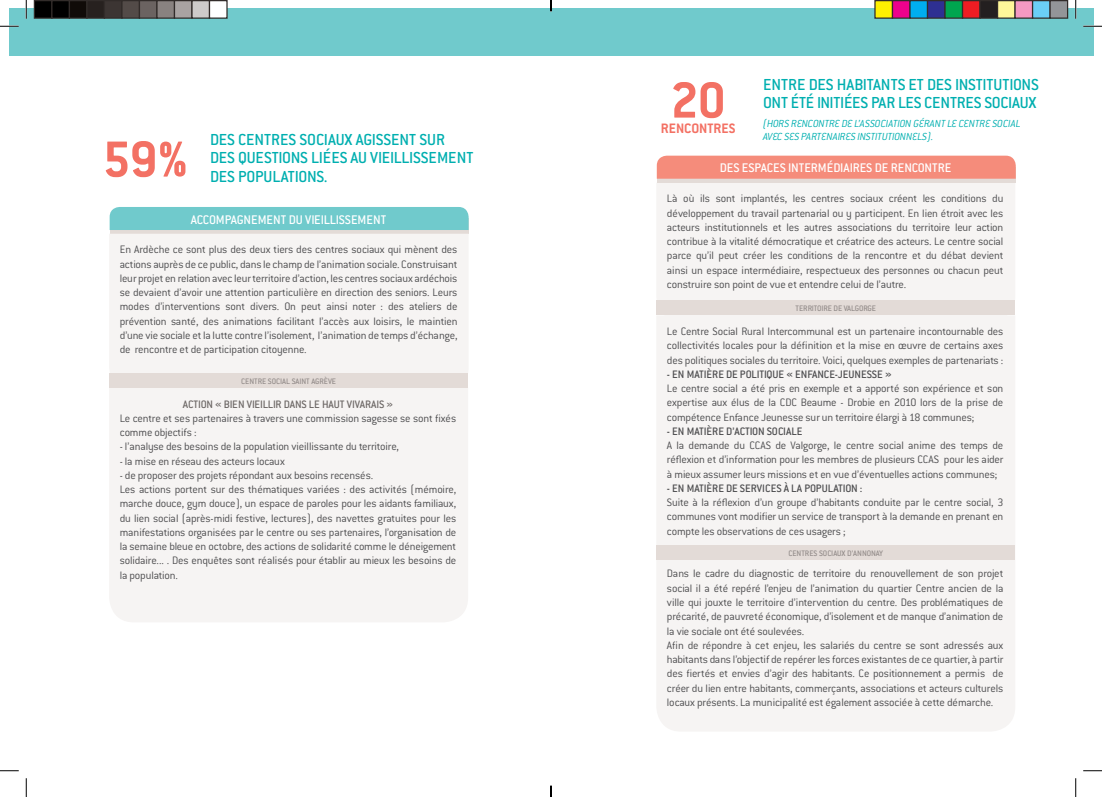
<style>
.page{position:relative;width:1102px;height:797px;background:#fff}
.page>*{position:absolute;margin:0;border:0;box-sizing:border-box;transform-origin:0 0}
.t1{font:700 55.62px "Conduit ITC";color:#f37164}
.t2{font:500 17.5px/18.8px "Conduit ITC";letter-spacing:-.01em;color:#00afb0}
.t3{font:700 15px "Conduit ITC";color:#f37164}
.t4{font:500 13.75px "Conduit ITC";color:#fff}
.t5{font:300 11.88px/14.2px "Conduit ITC";letter-spacing:-.015em;color:#4d4d4f;text-align:justify}
.t6{font:500 11.88px "Conduit ITC";color:#4d4d4f}
.t7{font:500 11.88px "Conduit ITC";letter-spacing:-.01em;color:#6d6866}
.t8{font:italic 300 11.25px/12.5px "Conduit ITC";color:#00afb0}
.t9{font:500 8.75px "Conduit ITC";color:#948d8b}
.t10{font:500 8.75px "Conduit ITC";letter-spacing:-.025em;color:#948d8b}
</style>
<div class="page">
<div style="left:9px;top:9px;width:1084px;height:47px;background:#70cacc"></div>
<div style="left:110px;top:218px;width:358px;height:16px;background:#e3dbd7"></div>
<div style="left:109px;top:234px;width:359px;height:139px;background:#f6f4f3"></div>
<div style="left:110px;top:207px;width:358px;height:23px;background:#70cacc"></div>
<div style="left:657px;top:183px;width:358px;height:117px;background:#f6f4f3"></div>
<div style="left:656px;top:167px;width:359px;height:15px;background:#e3dbd7"></div>
<div style="left:656px;top:156px;width:359px;height:23px;background:#f58c7b"></div>
<div style="left:109px;top:388px;width:359px;height:234px;background:#f6f4f3"></div>
<div style="left:657px;top:315px;width:358px;height:416px;background:#f6f4f3"></div>
<div style="left:109px;top:373px;width:359px;height:15px;background:#e3dbd7"></div>
<div style="left:656px;top:300px;width:359px;height:15px;background:#e3dbd7"></div>
<div style="left:656px;top:545px;width:359px;height:15px;background:#e3dbd7"></div>
<svg style="left:0;top:25px;width:19px;height:2px"></svg>
<svg style="left:1083px;top:25px;width:18px;height:2px"></svg>
<svg style="left:0;top:770px;width:19px;height:1px"></svg>
<svg style="left:1083px;top:770px;width:18px;height:1px"></svg>
<svg style="left:25px;top:0;width:2px;height:19px"></svg>
<svg style="left:25px;top:778px;width:2px;height:19px"></svg>
<svg style="left:1074px;top:0;width:2px;height:19px"></svg>
<svg style="left:1075px;top:778px;width:1px;height:19px"></svg>
<div style="left:34px;top:1px;width:18px;height:17px;background:#000"></div>
<div style="left:34px;top:0;width:18px;height:19px;border:1px solid #322c2a"></div>
<div style="left:52px;top:1px;width:17px;height:17px;background:#000"></div>
<div style="left:51px;top:0;width:19px;height:19px;border:1px solid #322c2a"></div>
<div style="left:69px;top:1px;width:18px;height:17px;background:#100b08"></div>
<div style="left:69px;top:0;width:19px;height:19px;border:1px solid #322c2a"></div>
<div style="left:87px;top:1px;width:17px;height:17px;background:#27211f"></div>
<div style="left:86px;top:0;width:19px;height:19px;border:1px solid #322c2a"></div>
<div style="left:104px;top:1px;width:18px;height:17px;background:#3c3533"></div>
<div style="left:104px;top:0;width:18px;height:19px;border:1px solid #322c2a"></div>
<div style="left:122px;top:1px;width:17px;height:17px;background:#534b48"></div>
<div style="left:121px;top:0;width:19px;height:19px;border:1px solid #322c2a"></div>
<div style="left:139px;top:1px;width:18px;height:17px;background:#6b6361"></div>
<div style="left:139px;top:0;width:19px;height:19px;border:1px solid #322c2a"></div>
<div style="left:157px;top:1px;width:17px;height:17px;background:#898280"></div>
<div style="left:156px;top:0;width:19px;height:19px;border:1px solid #322c2a"></div>
<div style="left:174px;top:1px;width:18px;height:17px;background:#a9a3a2"></div>
<div style="left:174px;top:0;width:18px;height:19px;border:1px solid #322c2a"></div>
<div style="left:192px;top:1px;width:17px;height:17px;background:#cecbca"></div>
<div style="left:191px;top:0;width:19px;height:19px;border:1px solid #322c2a"></div>
<div style="left:209px;top:1px;width:18px;height:17px;background:#fff"></div>
<div style="left:209px;top:0;width:19px;height:19px;border:1px solid #322c2a"></div>
<div style="left:874px;top:1px;width:18px;height:17px;background:#fff101"></div>
<div style="left:874px;top:0;width:19px;height:19px;border:1px solid #322c2a"></div>
<div style="left:892px;top:1px;width:17px;height:17px;background:#ed028c"></div>
<div style="left:891px;top:0;width:19px;height:19px;border:1px solid #322c2a"></div>
<div style="left:909px;top:1px;width:18px;height:17px;background:#00aeef"></div>
<div style="left:909px;top:0;width:19px;height:19px;border:1px solid #322c2a"></div>
<div style="left:927px;top:1px;width:17px;height:17px;background:#2e3092"></div>
<div style="left:926px;top:0;width:19px;height:19px;border:1px solid #322c2a"></div>
<div style="left:944px;top:1px;width:18px;height:17px;background:#00a54f"></div>
<div style="left:944px;top:0;width:19px;height:19px;border:1px solid #322c2a"></div>
<div style="left:962px;top:1px;width:17px;height:17px;background:#ee1d23"></div>
<div style="left:961px;top:0;width:19px;height:19px;border:1px solid #322c2a"></div>
<div style="left:979px;top:1px;width:18px;height:17px;background:#231f20"></div>
<div style="left:979px;top:0;width:19px;height:19px;border:1px solid #322c2a"></div>
<div style="left:997px;top:1px;width:17px;height:17px;background:#fff79a"></div>
<div style="left:996px;top:0;width:19px;height:19px;border:1px solid #322c2a"></div>
<div style="left:1014px;top:1px;width:18px;height:17px;background:#f499c2"></div>
<div style="left:1014px;top:0;width:19px;height:19px;border:1px solid #322c2a"></div>
<div style="left:1032px;top:1px;width:17px;height:17px;background:#6bcff6"></div>
<div style="left:1031px;top:0;width:19px;height:19px;border:1px solid #322c2a"></div>
<div style="left:1049px;top:1px;width:18px;height:17px;background:#939598"></div>
<div style="left:1049px;top:0;width:19px;height:19px;border:1px solid #322c2a"></div>
<svg style="left:550px;top:785px;width:1px;height:12px"></svg>
<p class="t1" style="left:102px;top:127px;width:87px">59%</p>
<p class="t2" style="left:210px;top:130px;width:265px">DES CENTRES SOCIAUX AGISSENT SUR<br>DES QUESTIONS LIÉES AU VIEILLISSEMENT<br>DES POPULATIONS.</p>
<p class="t4" style="left:191px;top:212px;width:197px">ACCOMPAGNEMENT DU VIEILLISSEMENT</p>
<p class="t5" style="left:120px;top:243px;width:339px">En Ardèche ce sont plus des deux tiers des centres sociaux qui mènent des actions auprès de ce public, dans le champ de l’animation sociale. Construisant leur projet en relation avec leur territoire d’action, les centres sociaux ardéchois se devaient d’avoir une attention particulière en direction des seniors. Leurs modes d’interventions sont divers. On peut ainsi noter : des ateliers de prévention santé, des animations facilitant l’accès aux loisirs, le maintien d’une vie sociale et la lutte contre l’isolement, l’animation de temps d’échange, de rencontre et de participation citoyenne.</p>
<p class="t9" style="left:241px;top:376px;width:97px">CENTRE SOCIAL SAINT AGRÈVE</p>
<p class="t7" style="left:183px;top:397px;width:211px">ACTION « BIEN VIEILLIR DANS LE HAUT VIVARAIS »</p>
<p class="t5" style="left:120px;top:411px;width:338px">Le centre et ses partenaires à travers une commission sagesse se sont fixés comme objectifs :</p>
<p class="t5" style="left:120px;top:439px;width:281px">- l’analyse des besoins de la population vieillissante du territoire,</p>
<p class="t5" style="left:120px;top:454px;width:166px">- la mise en réseau des acteurs locaux</p>
<p class="t5" style="left:120px;top:468px;width:255px">- de proposer des projets répondant aux besoins recensés.</p>
<p class="t5" style="left:120px;top:482px;width:338px">Les actions portent sur des thématiques variées : des activités (mémoire, marche douce, gym douce), un espace de paroles pour les aidants familiaux, du lien social (après-midi festive, lectures), des navettes gratuites pour les manifestations organisées par le centre ou ses partenaires, l’organisation de la semaine bleue en octobre, des actions de solidarité comme le déneigement solidaire... . Des enquêtes sont réalisés pour établir au mieux les besoins de la population.</p>
<p class="t1" style="left:670px;top:68px;width:57px">20</p>
<p class="t3" style="left:661px;top:119px;width:76px">RENCONTRES</p>
<p class="t2" style="left:763px;top:75px;width:277px">ENTRE DES HABITANTS ET DES INSTITUTIONS<br>ONT ÉTÉ INITIÉES PAR LES CENTRES SOCIAUX</p>
<p class="t8" style="left:763px;top:117px;width:259px">(HORS RENCONTRE DE L’ASSOCIATION GÉRANT LE CENTRE SOCIAL<br>AVEC SES PARTENAIRES INSTITUTIONNELS).</p>
<p class="t4" style="left:720px;top:160px;width:233px">DES ESPACES INTERMÉDIAIRES DE RENCONTRE</p>
<p class="t5" style="left:667px;top:191px;width:338px">Là où ils sont implantés, les centres sociaux créent les conditions du développement du travail partenarial ou y participent. En lien étroit avec les acteurs institutionnels et les autres associations du territoire leur action contribue à la vitalité démocratique et créatrice des acteurs. Le centre social parce qu’il peut créer les conditions de la rencontre et du débat devient ainsi un espace intermédiaire, respectueux des personnes ou chacun peut construire son point de vue et entendre celui de l’autre.</p>
<p class="t10" style="left:795px;top:304px;width:82px">TERRITOIRE DE VALGORGE</p>
<p class="t5" style="left:667px;top:324px;width:338px">Le Centre Social Rural Intercommunal est un partenaire incontournable des collectivités locales pour la définition et la mise en œuvre de certains axes des politiques sociales du territoire. Voici, quelques exemples de partenariats :</p>
<p class="t6" style="left:667px;top:367px;width:226px">- EN MATIÈRE DE POLITIQUE « ENFANCE-JEUNESSE »</p>
<p class="t5" style="left:667px;top:381px;width:338px">Le centre social a été pris en exemple et a apporté son expérience et son expertise aux élus de la CDC Beaume - Drobie en 2010 lors de la prise de compétence Enfance Jeunesse sur un territoire élargi à 18 communes;</p>
<p class="t6" style="left:667px;top:424px;width:137px">- EN MATIÈRE D’ACTION SOCIALE</p>
<p class="t5" style="left:667px;top:438px;width:338px">A la demande du CCAS de Valgorge, le centre social anime des temps de réflexion et d’information pour les membres de plusieurs CCAS pour les aider à mieux assumer leurs missions et en vue d’éventuelles actions communes;</p>
<p class="t6" style="left:667px;top:481px;width:197px">- EN MATIÈRE DE SERVICES À LA POPULATION :</p>
<p class="t5" style="left:667px;top:495px;width:338px">Suite à la réflexion d’un groupe d’habitants conduite par le centre social, 3 communes vont modifier un service de transport à la demande en prenant en compte les observations de ces usagers ;</p>
<p class="t5" style="left:667px;top:566px;width:338px">Dans le cadre du diagnostic de territoire du renouvellement de son projet social il a été repéré l’enjeu de l’animation du quartier Centre ancien de la ville qui jouxte le territoire d’intervention du centre. Des problématiques de précarité, de pauvreté économique, d’isolement et de manque d’animation de la vie sociale ont été soulevées.</p>
<p class="t5" style="left:667px;top:638px;width:338px">Afin de répondre à cet enjeu, les salariés du centre se sont adressés aux habitants dans l’objectif de repérer les forces existantes de ce quartier, à partir des fiertés et envies d’agir des habitants. Ce positionnement a permis de créer du lien entre habitants, commerçants, associations et acteurs culturels locaux présents. La municipalité est également associée à cette démarche.</p>
<p class="t9" style="left:788px;top:548px;width:96px">CENTRES SOCIAUX D’ANNONAY</p>
</div>
